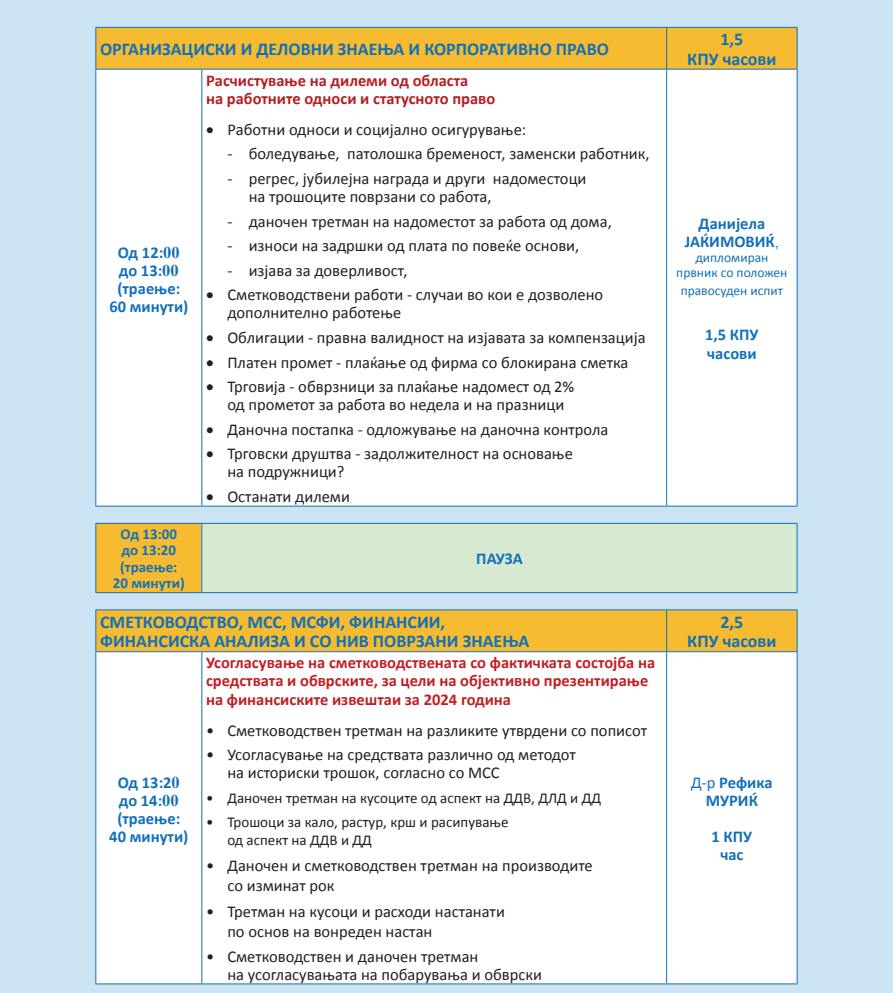
<style>
.page{position:relative;width:893px;height:993px;background:#cbe3f3}
.page>*{position:absolute;margin:0;border:0;box-sizing:border-box;transform-origin:0 0}
.t1{font:700 18px/19.8px "Calibri";color:#1270b9;text-align:center}
.t2{font:16.5px/18.1px "Calibri";color:#231f20}
.t3{font:700 16.5px/18.1px "Calibri";color:#c02025}
.t4{font:700 16.5px/18.1px "Calibri";color:#1270b9;text-align:center}
.t5{font:700 16.5px/18.1px "Calibri";color:#b51f23}
.t6{font:15px/18px "Calibri";color:#231f20}
.t7{font:700 15px/16.5px "Calibri";color:#1270b9;text-align:center}
.t8{font:13.5px/14.9px "Calibri";color:#1270b9;text-align:center}
.s1{font-family:"Times New Roman"}
.s2{font-family:"Times New Roman";font-weight:400}
.s3{font-weight:400}
</style>
<div class="page">
<div style="left:96px;top:28px;width:701px;height:41px;background:#f7bb31"></div>
<div style="left:96px;top:70px;width:701px;height:436px;background:#fff"></div>
<hr style="left:95px;top:27px;width:107px;height:1px;background:#1270b9">
<hr style="left:202px;top:27px;width:465px;height:1px;background:#1270b9">
<hr style="left:667px;top:27px;width:130px;height:1px;background:#1270b9">
<hr style="left:95px;top:69px;width:107px;height:1px;background:#1270b9">
<hr style="left:202px;top:69px;width:465px;height:1px;background:#1270b9">
<hr style="left:667px;top:69px;width:130px;height:1px;background:#1270b9">
<hr style="left:95px;top:506px;width:107px;height:1px;background:#1270b9">
<hr style="left:202px;top:506px;width:465px;height:1px;background:#1270b9">
<hr style="left:667px;top:506px;width:130px;height:1px;background:#1270b9">
<hr style="left:95px;top:28px;width:1px;height:41px;background:#1270b9">
<hr style="left:95px;top:70px;width:1px;height:436px;background:#1270b9">
<hr style="left:666px;top:28px;width:1px;height:41px;background:#1270b9">
<hr style="left:797px;top:28px;width:1px;height:41px;background:#1270b9">
<hr style="left:201px;top:70px;width:1px;height:436px;background:#1270b9">
<hr style="left:666px;top:70px;width:1px;height:436px;background:#1270b9">
<hr style="left:797px;top:70px;width:1px;height:436px;background:#1270b9">
<div style="left:96px;top:523px;width:106px;height:70px;background:#f7bb31"></div>
<div style="left:202px;top:523px;width:595px;height:70px;background:#d8e9d2"></div>
<hr style="left:95px;top:523px;width:107px;height:1px;background:#1270b9">
<hr style="left:202px;top:523px;width:595px;height:1px;background:#1270b9">
<hr style="left:95px;top:592px;width:107px;height:1px;background:#1270b9">
<hr style="left:202px;top:592px;width:595px;height:1px;background:#1270b9">
<hr style="left:95px;top:524px;width:1px;height:68px;background:#1270b9">
<hr style="left:201px;top:524px;width:1px;height:68px;background:#1270b9">
<hr style="left:797px;top:524px;width:1px;height:68px;background:#1270b9">
<div style="left:96px;top:610px;width:701px;height:41px;background:#f7bb31"></div>
<div style="left:96px;top:652px;width:701px;height:331px;background:#fff"></div>
<hr style="left:95px;top:609px;width:107px;height:1px;background:#1270b9">
<hr style="left:202px;top:609px;width:465px;height:1px;background:#1270b9">
<hr style="left:667px;top:609px;width:130px;height:1px;background:#1270b9">
<hr style="left:95px;top:651px;width:107px;height:1px;background:#1270b9">
<hr style="left:202px;top:651px;width:465px;height:1px;background:#1270b9">
<hr style="left:667px;top:651px;width:130px;height:1px;background:#1270b9">
<hr style="left:95px;top:983px;width:107px;height:1px;background:#1270b9">
<hr style="left:202px;top:983px;width:465px;height:1px;background:#1270b9">
<hr style="left:667px;top:983px;width:130px;height:1px;background:#1270b9">
<hr style="left:95px;top:610px;width:1px;height:41px;background:#1270b9">
<hr style="left:95px;top:652px;width:1px;height:331px;background:#1270b9">
<hr style="left:666px;top:610px;width:1px;height:41px;background:#1270b9">
<hr style="left:797px;top:610px;width:1px;height:41px;background:#1270b9">
<hr style="left:201px;top:652px;width:1px;height:331px;background:#1270b9">
<hr style="left:666px;top:652px;width:1px;height:331px;background:#1270b9">
<hr style="left:797px;top:652px;width:1px;height:331px;background:#1270b9">
<p class="t1" style="left:100px;top:39px;width:510px">ОРГАНИЗАЦИСКИ И ДЕЛОВНИ ЗНАЕЊА И КОРПОРАТИВНО ПРАВО</p>
<p class="t1" style="left:687px;top:29px;width:91px">1,5<br>КПУ часови</p>
<p class="t4" style="left:109px;top:243px;width:81px">Од 12:<span class="s1">00 </span>до 13:<span class="s1">00 </span>(траење:<br>60 минути)</p>
<p class="t7" style="left:113px;top:526px;width:73px">Од 13:00 до 13:20 (траење:<br>20 минути)</p>
<p class="t5" style="left:206px;top:71px;width:291px">Расчистување на дилеми од областа<br>на работните односи и статусното право</p>
<p class="t2" style="left:206px;top:120px;width:322px">• Работни односи и социјално осигурување:</p>
<p class="t2" style="left:227px;top:145px;width:424px">- боледување, патолошка бременост, заменски работник,</p>
<p class="t2" style="left:249px;top:169px;width:339px;text-indent:-21px">- регрес, јубилејна награда и други надоместоци на трошоците поврзани со работа,</p>
<p class="t2" style="left:227px;top:212px;width:386px">- даночен третман на надоместот за работа од дома,</p>
<p class="t2" style="left:227px;top:237px;width:353px">- износи на задршки од плата по повеќе основи,</p>
<p class="t2" style="left:227px;top:261px;width:182px">- изјава за доверливост,</p>
<p class="t2" style="left:227px;top:286px;width:377px;text-indent:-21px">• Сметководствени работи - случаи во кои е дозволено дополнително работење</p>
<p class="t2" style="left:206px;top:328px;width:441px">• Облигации - правна валидност на изјавата за компензација</p>
<p class="t2" style="left:206px;top:353px;width:424px">• Платен промет - плаќање од фирма со блокирана сметка</p>
<p class="t2" style="left:227px;top:377px;width:349px;text-indent:-21px">• Трговија - обврзници за плаќање надомест од 2% од прометот за работа во недела и на празници</p>
<p class="t2" style="left:206px;top:420px;width:404px">• Даночна постапка - одложување на даночна контрола</p>
<p class="t2" style="left:227px;top:445px;width:347px;text-indent:-21px">• Трговски друштва - задолжителност на основање на подружници?</p>
<p class="t2" style="left:206px;top:487px;width:145px">• Останати дилеми</p>
<p class="t4" style="left:476px;top:550px;width:48px">ПАУЗА</p>
<p class="t4" style="left:685px;top:215px;width:96px">Данијела<br>ЈАЌИМОВИЌ<span class="s2">,</span></p>
<p class="t8" style="left:676px;top:250px;width:113px">дипломиран првник со положен</p>
<p class="t8" style="left:681px;top:283px;width:104px">правосуден испит</p>
<p class="t4" style="left:705px;top:326px;width:55px;text-align:left">1,5 КПУ часови</p>
<p class="t1" style="left:100px;top:612px;width:431px;text-align:left">СМЕТКОВОДСТВО, МСС, МСФИ, ФИНАНСИИ,<br>ФИНАНСИСКА АНАЛИЗА И СО НИВ ПОВРЗАНИ ЗНАЕЊА</p>
<p class="t1" style="left:687px;top:612px;width:91px">2,5<br>КПУ часови</p>
<p class="t4" style="left:109px;top:773px;width:81px">Од 13:2<span class="s1">0 </span>до 14:<span class="s1">00 </span>(траење:<br>40 минути)</p>
<p class="t3" style="left:206px;top:654px;width:451px">Усогласување на сметководствената со фактичката состојба на средствата и обврските, за цели на објективно презентирање на финансиските извештаи за 2024 година</p>
<p class="t2" style="left:206px;top:721px;width:443px">• Сметководствен третман на разликите утврдени со пописот</p>
<p class="t2" style="left:227px;top:745px;width:350px;text-indent:-21px">• Усогласување на средствата различно од методот на историски трошок, согласно со МСС</p>
<p class="t6" style="left:206px;top:789px;width:396px">• Даночен третман на кусоците од аспект на ДДВ, ДЛД и ДД</p>
<p class="t6" style="left:227px;top:813px;width:283px;text-indent:-21px">• Трошоци за кало, растур, крш и расипување од аспект на ДДВ и ДД</p>
<p class="t2" style="left:227px;top:856px;width:367px;line-height:19.8px;text-indent:-21px">• Даночен и сметководствен третман на производите со изминат рок</p>
<p class="t2" style="left:227px;top:902px;width:279px;line-height:19.8px;text-indent:-21px">• Третман на кусоци и расходи настанати по основ на вонреден настан</p>
<p class="t2" style="left:227px;top:947px;width:316px;text-indent:-21px">• Сметководствен и даночен третман<br>на усогласувањата на побарувања и обврски</p>
<p class="t4" style="left:691px;top:773px;width:83px"><span class="s3">Д-р</span> Рефика<br>МУРИЌ</p>
<p class="t4" style="left:711px;top:827px;width:42px">1 КПУ час</p>
</div>
